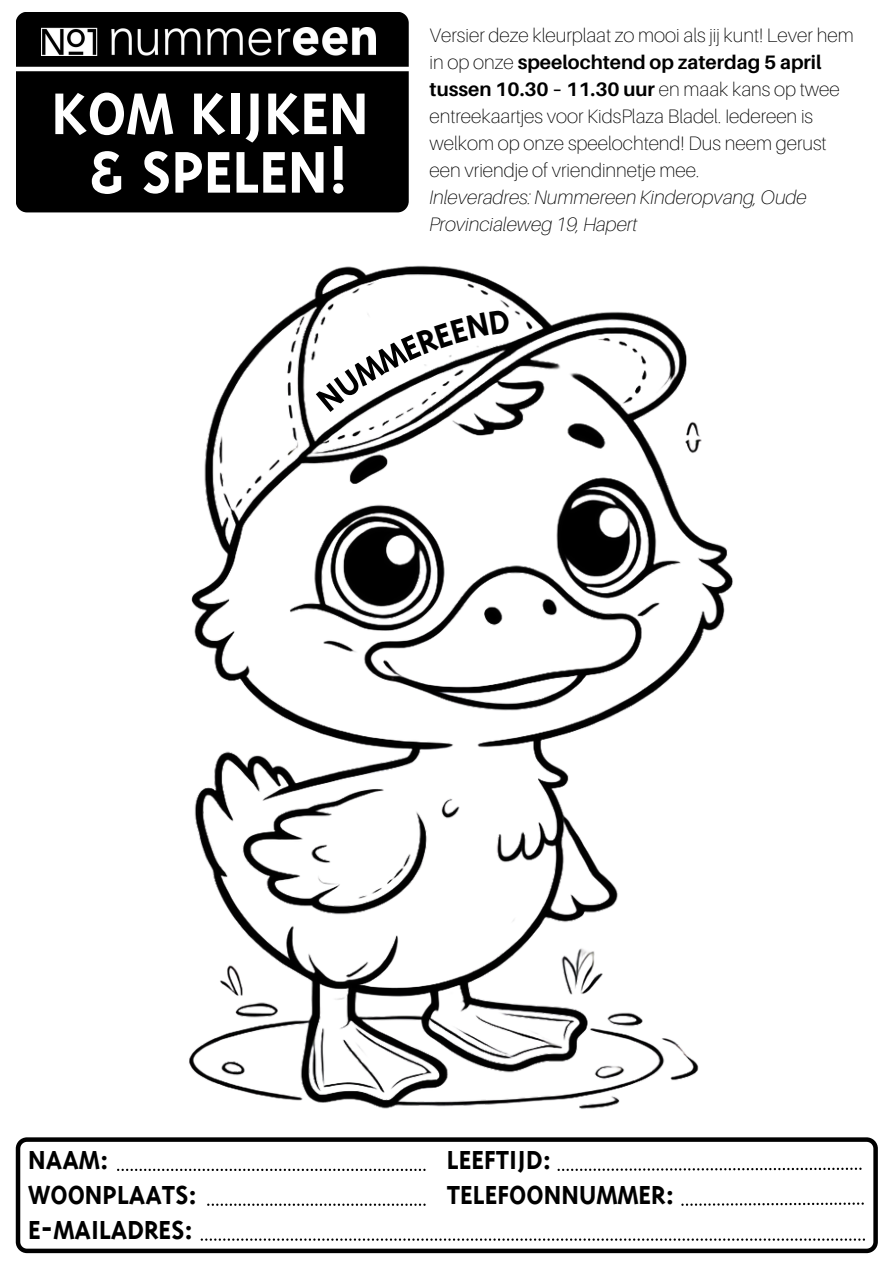
<style>
.page{position:relative;width:894px;height:1264px;background:#fff}
.page>*{position:absolute;margin:0;border:0;box-sizing:border-box;transform-origin:0 0}
.t1{font:67.5px/58.5px "Triplex Bold Lining";color:#fff;text-align:center}
.t2{font:30px/34.8px "Triplex Bold Lining";color:#000}
.t3{font:100 19.5px/27px "Aileron";color:#000}
.t4{font:italic 100 19.5px/27px "Aileron";color:#000}
.s1{font-weight:700}
</style>
<div class="page">
<div style="left:16px;top:12px;width:392px;height:200px;background:#000;border-radius:11px"></div>
<svg style="left:16px;top:1137px;width:861px;height:116px"></svg>
<svg style="left:117px;top:1168px;width:308px;height:2px"></svg>
<svg style="left:207px;top:1203px;width:218px;height:2px"></svg>
<svg style="left:201px;top:1238px;width:663px;height:2px"></svg>
<svg style="left:557px;top:1167px;width:304px;height:3px"></svg>
<svg style="left:681px;top:1202px;width:182px;height:3px"></svg>
<img style="left:41px;top:27px;width:334px;height:28px">
<hr style="left:10px;top:67px;width:442px;height:4px;background:#fff">
<img style="left:189px;top:265px;width:544px;height:844px">
<svg style="left:315px;top:309px;width:195px;height:103px"></svg>
<h1 class="t1" style="left:51px;top:83px;width:319px">KOM KIJKEN &amp; SPELEN!</h1>
<p class="t3" style="left:429px;top:21px;width:425px">Versier deze kleurplaat zo mooi als jij kunt! Lever hem in op onze <span class="s1">speelochtend op zaterdag 5 april tussen 10.30 – 11.30 uur</span> en maak kans op twee entreekaartjes voor KidsPlaza Bladel. Iedereen is welkom op onze speelochtend! Dus neem gerust een vriendje of vriendinnetje mee.</p>
<p class="t4" style="left:429px;top:183px;width:378px">Inleveradres: Nummereen Kinderopvang, Oude<br>Provincialeweg 19, Hapert</p>
<p class="t2" style="left:28px;top:1141px;width:171px">NAAM:<br>WOONPLAATS:<br>E-MAILADRES:</p>
<p class="t2" style="left:446px;top:1141px;width:229px">LEEFTIJD:<br>TELEFOONNUMMER:</p>
</div>
